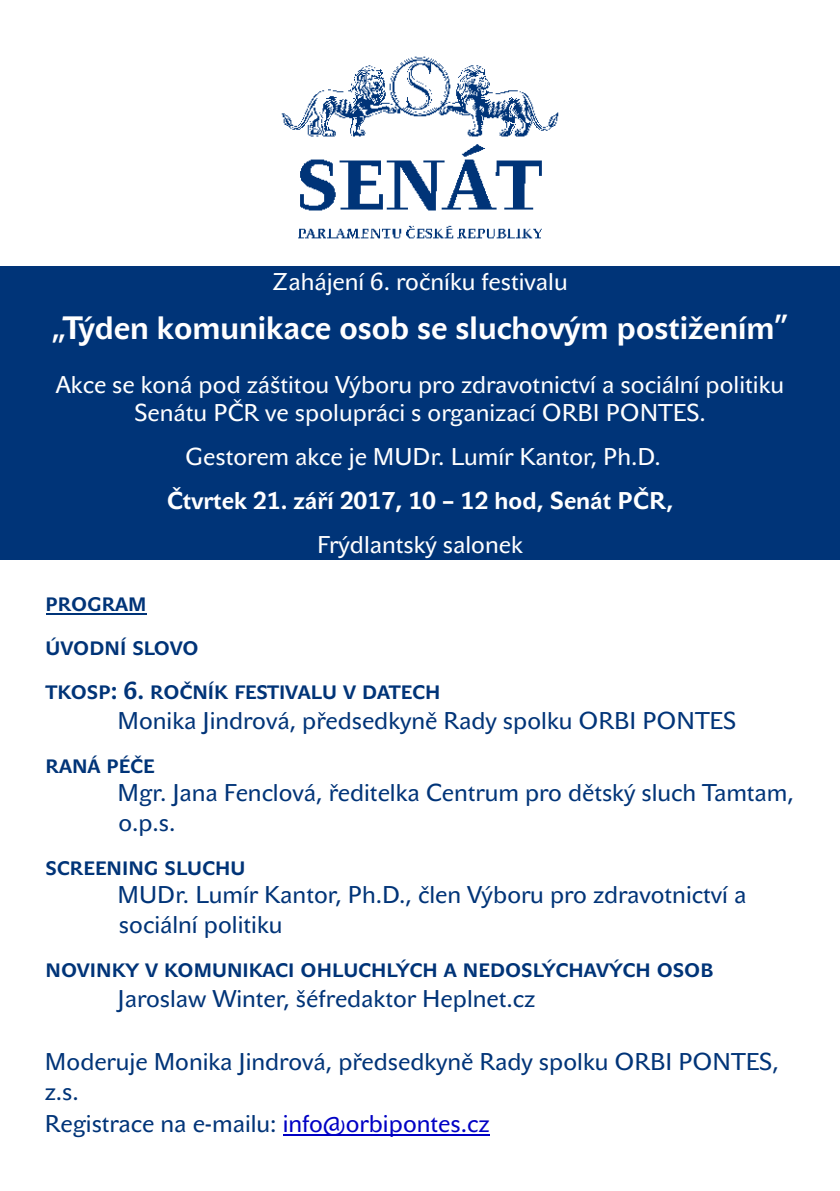
<style>
.page{position:relative;width:840px;height:1191px;background:#fff}
.page>*{position:absolute;margin:0;border:0;box-sizing:border-box;transform-origin:0 0}
.t1{font:700 32px "John Sans Text Pro";color:#fff}
.t2{font:24px/31px "John Sans Text Pro";color:#003478}
.t3{font:24px/28px "John Sans Text Pro";color:#fff;text-align:center}
.t4{font:700 24px "John Sans Text Pro";color:#fff}
.t5{font:700 19.2px "John Sans Text Pro";color:#003478}
.s1{font-size:24px}
.s2{color:#0000c4}
</style>
<div class="page">
<img style="left:281px;top:56px;width:278px;height:183px">
<div style="left:0;top:266px;width:839px;height:293px;background:#003478"></div>
<hr style="left:282px;top:1134px;width:207px;height:1px;background:#0000c4">
<hr style="left:46px;top:613px;width:100px;height:1px;background:#003478">
<p class="t3" style="left:272px;top:268px;width:297px">Zahájení 6. ročníku festivalu</p>
<h1 class="t1" style="left:52px;top:309px;width:737px">„Týden komunikace osob se sluchovým postižením”</h1>
<p class="t3" style="left:56px;top:370px;width:729px">Akce se koná pod záštitou Výboru pro zdravotnictví a sociální politiku<br>Senátu PČR ve spolupráci s organizací ORBI PONTES.</p>
<p class="t3" style="left:185px;top:442px;width:477px">Gestorem akce je MUDr. Lumír Kantor, Ph.D.</p>
<p class="t4" style="left:167px;top:486px;width:508px">Čtvrtek 21. září 2017, 10 – 12 hod, Senát PČR,</p>
<p class="t3" style="left:317px;top:530px;width:207px">Frýdlantský salonek</p>
<p class="t5" style="left:46px;top:593px;width:102px">PROGRAM</p>
<p class="t5" style="left:46px;top:637px;width:154px">ÚVODNÍ SLOVO</p>
<p class="t5" style="left:46px;top:681px;width:396px">TKOSP<span class="s1">: 6.</span> ROČNÍK FESTIVALU V DATECH</p>
<p class="t2" style="left:118px;top:705px;width:619px">Monika Jindrová, předsedkyně Rady spolku ORBI PONTES</p>
<p class="t5" style="left:46px;top:755px;width:111px">RANÁ PÉČE</p>
<p class="t2" style="left:118px;top:777px;width:677px;line-height:30px">Mgr. Jana Fenclová, ředitelka Centrum pro dětský sluch Tamtam, o.p.s.</p>
<p class="t5" style="left:46px;top:857px;width:201px">SCREENING SLUCHU</p>
<p class="t2" style="left:118px;top:879px;width:630px;line-height:30px">MUDr. Lumír Kantor, Ph.D., člen Výboru pro zdravotnictví a sociální politiku</p>
<p class="t5" style="left:46px;top:959px;width:669px">NOVINKY V KOMUNIKACI OHLUCHLÝCH A NEDOSLÝCHAVÝCH OSOB</p>
<p class="t2" style="left:118px;top:983px;width:419px">Jaroslaw Winter, šéfredaktor Heplnet.cz</p>
<p class="t2" style="left:45px;top:1046px;width:735px">Moderuje Monika Jindrová, předsedkyně Rady spolku ORBI PONTES, z.s.<br>Registrace na e-mailu: <span class="s2">info@orbipontes.cz</span></p>
</div>
